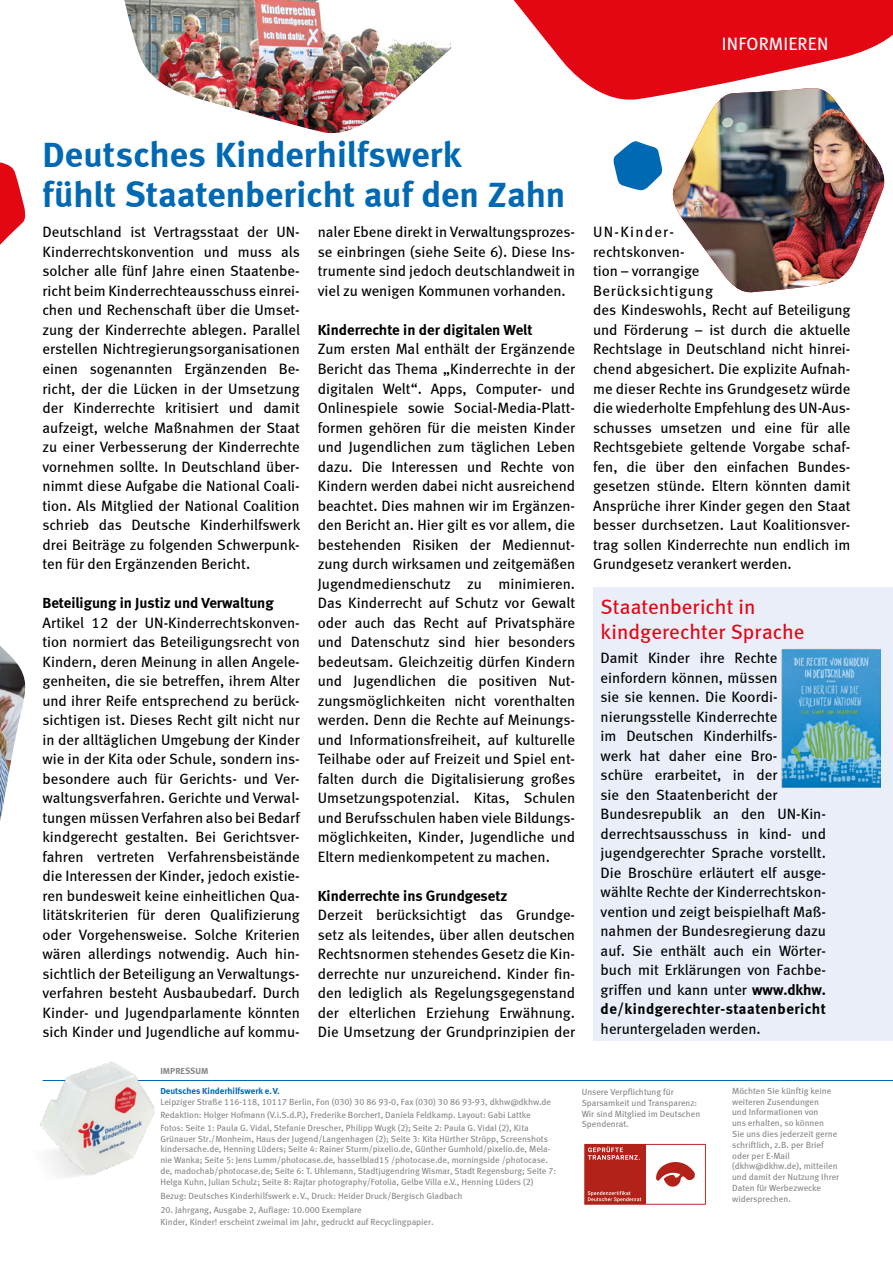
<style>
.page{position:relative;width:893px;height:1263px;background:#fff}
.page>*{position:absolute;margin:0;border:0;box-sizing:border-box;transform-origin:0 0}
.t1{font:36px/40.5px "Meta Bold LF";color:#0069b4}
.t2{font:21px/25.2px "Meta Book LF";color:#e30613}
.t3{font:18px "Meta Book LF";letter-spacing:.01em;color:#fff}
.t4{font:15px/19.5px "Meta Book LF";color:#000;text-align:justify}
.t5{font:15px "Meta Bold LF";color:#000}
.t6{font:15px "Meta Bold LF";letter-spacing:.035em;color:#000}
.t7{font:9px/10.8px "Meta Book LF";color:#878787}
.t8{font:9px "Meta Bold LF";color:#0069b4}
.t9{font:9px "Meta Bold LF";color:#878787}
.s1{font-family:"Meta Bold LF"}
</style>
<div class="page">
<div style="left:593px;top:587px;width:300px;height:453px;background:#e9eef9"></div>
<img style="left:782px;top:648px;width:99px;height:140px">
<svg style="left:584px;top:1144px;width:122px;height:61px"></svg>
<svg style="left:513px;top:0;width:380px;height:100px"></svg>
<hr style="left:43px;top:1080px;width:850px;height:1px;background:#0069b4">
<img style="left:40px;top:1062px;width:115px;height:115px">
<img style="left:124px;top:0;width:328px;height:134px">
<img style="left:0;top:646px;width:26px;height:175px">
<img style="left:668px;top:88px;width:220px;height:205px">
<svg style="left:613px;top:141px;width:50px;height:50px"></svg>
<svg style="left:0;top:162px;width:26px;height:83px"></svg>
<p class="t3" style="left:722px;top:33px;width:108px">INFORMIEREN</p>
<h1 class="t1" style="left:43px;top:133px;width:524px">Deutsches Kinderhilfswerk<br>fühlt Staatenbericht auf den Zahn</h1>
<p class="t4" style="left:43px;top:222px;width:259px">Deutschland ist Vertragsstaat der UN-Kinderrechtskonvention und muss als solcher alle fünf Jahre einen Staatenbe&shy;richt beim Kinderrechteausschuss einrei&shy;chen und Rechenschaft über die Umset&shy;zung der Kinderrechte ablegen. Parallel erstellen Nichtregierungsorganisationen einen sogenannten Ergänzenden Be&shy;richt, der die Lücken in der Umsetzung der Kinderrechte kritisiert und damit aufzeigt, welche Maßnahmen der Staat zu einer Verbesserung der Kinderrechte vornehmen sollte. In Deutschland über&shy;nimmt diese Aufgabe die National Coali&shy;tion. Als Mitglied der National Coalition schrieb das Deutsche Kinderhilfswerk drei Beiträge zu folgenden Schwerpunk&shy;ten für den Ergänzenden Bericht.</p>
<p class="t5" style="left:43px;top:594px;width:233px">Beteiligung in Justiz und Verwaltung</p>
<p class="t4" style="left:43px;top:612px;width:259px">Artikel 12 der UN-Kinderrechtskonven&shy;tion normiert das Beteiligungsrecht von Kindern, deren Meinung in allen Angele&shy;genheiten, die sie betreffen, ihrem Alter und ihrer Reife entsprechend zu berück&shy;sichtigen ist. Dieses Recht gilt nicht nur in der alltäglichen Umgebung der Kinder wie in der Kita oder Schule, sondern ins&shy;besondere auch für Gerichts- und Ver&shy;waltungsverfahren. Gerichte und Verwal&shy;tungen müssen Verfahren also bei Bedarf kindgerecht gestalten. Bei Gerichtsver&shy;fahren vertreten Verfahrensbeistände die Interessen der Kinder, jedoch existie&shy;ren bundesweit keine einheitlichen Qua&shy;litätskriterien für deren Qualifizierung oder Vorgehensweise. Solche Kriterien wären allerdings notwendig. Auch hin&shy;sichtlich der Beteiligung an Verwaltungs&shy;verfahren besteht Ausbaubedarf. Durch Kinder- und Jugendparlamente könnten sich Kinder und Jugendliche auf kommu-</p>
<p class="t4" style="left:318px;top:222px;width:259px">naler Ebene direkt in Verwaltungsprozes&shy;se einbringen (siehe Seite 6). Diese Ins&shy;trumente sind jedoch deutschlandweit in viel zu wenigen Kommunen vorhanden.</p>
<p class="t5" style="left:318px;top:321px;width:216px">Kinderrechte in der digitalen Welt</p>
<p class="t4" style="left:318px;top:339px;width:259px">Zum ersten Mal enthält der Ergänzende Bericht das Thema „Kinderrechte in der digitalen Welt“. Apps, Computer- und Onlinespiele sowie Social-Media-Platt&shy;formen gehören für die meisten Kinder und Jugendlichen zum täglichen Leben dazu. Die Interessen und Rechte von Kindern werden dabei nicht ausreichend beachtet. Dies mahnen wir im Ergänzen&shy;den Bericht an. Hier gilt es vor allem, die bestehenden Risiken der Mediennut&shy;zung durch wirksamen und zeitgemäßen Jugendmedienschutz zu minimieren.<br>Das Kinderrecht auf Schutz vor Gewalt oder auch das Recht auf Privatsphäre und Datenschutz sind hier besonders bedeutsam. Gleichzeitig dürfen Kindern und Jugendlichen die positiven Nut&shy;zungsmöglichkeiten nicht vorenthalten werden. Denn die Rechte auf Meinungs&shy;und Informationsfreiheit, auf kulturelle Teilhabe oder auf Freizeit und Spiel ent&shy;falten durch die Digitalisierung großes Umsetzungspotenzial. Kitas, Schulen und Berufsschulen haben viele Bildungs&shy;möglichkeiten, Kinder, Jugendliche und Eltern medienkompetent zu machen.</p>
<p class="t5" style="left:318px;top:886px;width:191px">Kinderrechte ins Grundgesetz</p>
<p class="t4" style="left:318px;top:905px;width:259px">Derzeit berücksichtigt das Grundge&shy;setz als leitendes, über allen deutschen Rechtsnormen stehendes Gesetz die Kin&shy;derrechte nur unzureichend. Kinder fin&shy;den lediglich als Regelungsgegenstand der elterlichen Erziehung Erwähnung.<br>Die Umsetzung der Grundprinzipien der</p>
<p class="t4" style="left:593px;top:222px;width:259px;text-align:left">UN-Kinder-<br>rechtskonven-<br>tion – vorrangige<br>Berücksichtigung<br>des Kindeswohls, Recht auf Beteiligung und Förderung – ist durch die aktuelle Rechtslage in Deutschland nicht hinrei&shy;chend abgesichert. Die explizite Aufnah&shy;me dieser Rechte ins Grundgesetz würde die wiederholte Empfehlung des UN-Aus&shy;schusses umsetzen und eine für alle Rechtsgebiete geltende Vorgabe schaf&shy;fen, die über den einfachen Bundes&shy;gesetzen stünde. Eltern könnten damit Ansprüche ihrer Kinder gegen den Staat besser durchsetzen. Laut Koalitionsver&shy;trag sollen Kinderrechte nun endlich im Grundgesetz verankert werden.</p>
<h2 class="t2" style="left:601px;top:594px;width:205px">Staatenbericht in kindgerechter Sprache</h2>
<p class="t4" style="left:601px;top:648px;width:227px;text-align:left">Damit Kinder ihre Rechte einfordern können, müssen<br>sie sie kennen. Die Koordi&shy;nierungsstelle Kinderrechte<br>im Deutschen Kinderhilfs-<br>werk hat daher eine Bro-<br>schüre erarbeitet, in der<br>sie den Staatenbericht der<br>Bundesrepublik an den UN-Kin&shy;derrechtsausschuss in kind- und jugendgerechter Sprache vorstellt.<br>Die Broschüre erläutert elf ausge&shy;wählte Rechte der Kinderrechtskon&shy;vention und zeigt beispielhaft Maß&shy;nahmen der Bundesregierung dazu auf. Sie enthält auch ein Wörter&shy;buch mit Erklärungen von Fachbe&shy;griffen und kann unter <span class="s1">www.dkhw.</span></p>
<p class="t6" style="left:601px;top:1000px;width:227px">de/kindgerechter-staatenbericht</p>
<p class="t4" style="left:601px;top:1018px;width:162px">heruntergeladen werden.</p>
<p class="t9" style="left:160px;top:1065px;width:50px">IMPRESSUM</p>
<p class="t8" style="left:160px;top:1086px;width:121px">Deutsches Kinderhilfswerk e.V.</p>
<p class="t7" style="left:160px;top:1095px;width:392px;line-height:12.9px">Leipziger Straße 116-118, 10117 Berlin, Fon (030) 30 86 93-0, Fax (030) 30 86 93-93, dkhw@dkhw.de<br>Redaktion: Holger Hofmann (V.i.S.d.P.), Frederike Borchert, Daniela Feldkamp. Layout: Gabi Lattke<br>Fotos: Seite 1: Paula G. Vidal, Stefanie Drescher, Philipp Wugk (2); Seite 2: Paula G. Vidal (2), Kita</p>
<p class="t7" style="left:160px;top:1133px;width:397px">Grünauer Str./Monheim, Haus der Jugend/Langenhagen (2); Seite 3: Kita Hürther Ströpp, Screenshots kindersache.de, Henning Lüders; Seite 4: Rainer Sturm/pixelio.de, Günther Gumhold/pixelio.de, Mela&shy;nie Wanka; Seite 5: Jens Lumm/photocase.de, hasselblad15 /photocase.de, morningside /photocase. de, madochab/photocase.de; Seite 6: T. Uhlemann, Stadtjugendring Wismar, Stadt Regensburg; Seite 7:<br>Helga Kuhn, Julian Schulz; Seite 8: Rajtar photography/Fotolia, Gelbe Villa e.V., Henning Lüders (2)</p>
<p class="t7" style="left:160px;top:1190px;width:304px">Bezug: Deutsches Kinderhilfswerk e.V., Druck: Heider Druck/Bergisch Gladbach</p>
<p class="t7" style="left:160px;top:1204px;width:275px;line-height:12px">20. Jahrgang, Ausgabe 2, Auflage: 10.000 Exemplare<br>Kinder, Kinder! erscheint zweimal im Jahr, gedruckt auf Recyclingpapier.</p>
<p class="t7" style="left:582px;top:1086px;width:120px">Unsere Verpflichtung für<br>Sparsamkeit und Transparenz:<br>Wir sind Mitglied im Deutschen<br>Spendenrat.</p>
<p class="t7" style="left:732px;top:1085px;width:109px">Möchten Sie künftig keine weiteren Zusendungen<br>und Informationen von<br>uns erhalten, so können<br>Sie uns dies jederzeit gerne schriftlich, z.B. per Brief oder per E-Mail (dkhw@dkhw.de), mitteilen und damit der Nutzung Ihrer<br>Daten für Werbezwecke widersprechen.</p>
</div>
